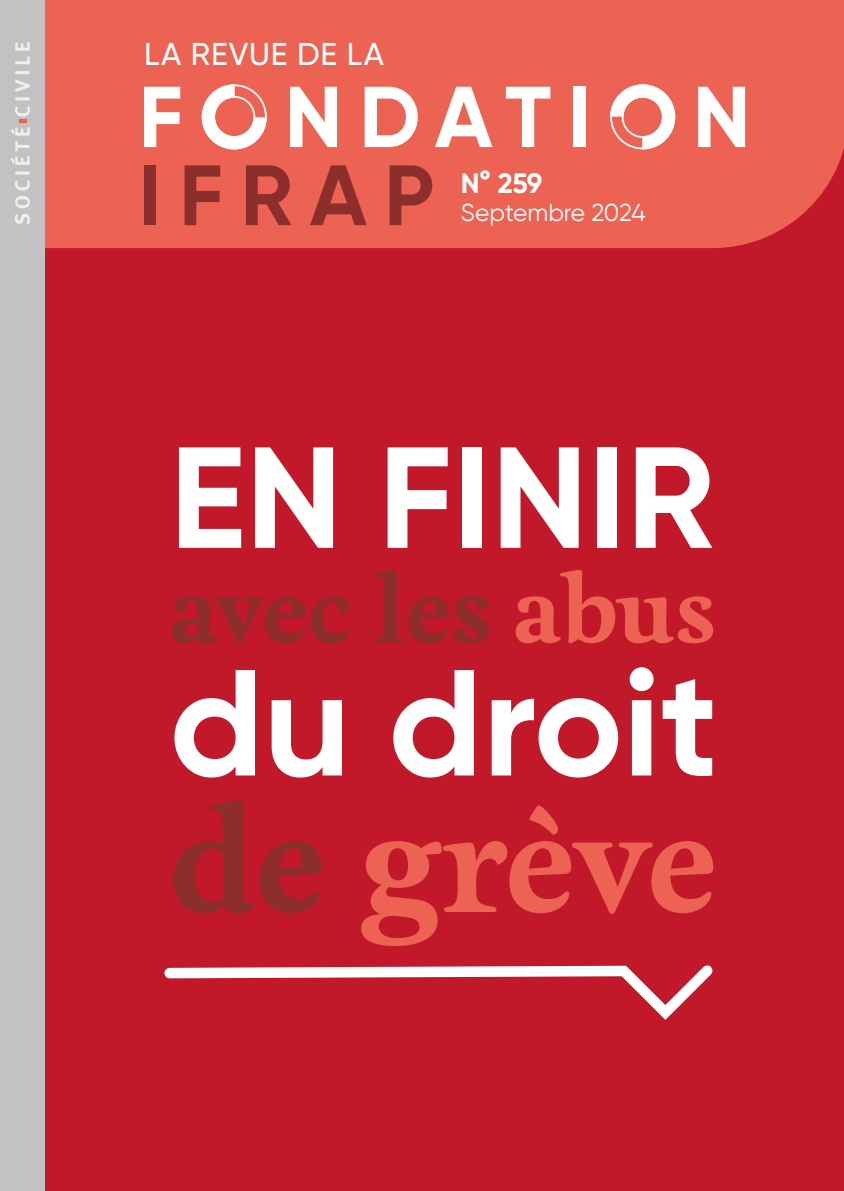
<style>
.page{position:relative;width:844px;height:1191px;background:#fff}
.page>*{position:absolute;margin:0;border:0;box-sizing:border-box;transform-origin:0 0}
.t1{font:700 150.5px "Gilroy";color:#fff}
.t2{font:700 143.5px "Gilroy";color:#fff}
.t3{font:700 136.15px "Feijoa";letter-spacing:-.015em;color:#ed6353}
.t4{font:700 88.38px "Feijoa";color:#8c2e2b}
.t5{font:500 31.5px "Gilroy";letter-spacing:.03em;color:#fff}
.t6{font:700 28px "Gilroy";color:#fff}
.t7{font:24.5px "Gilroy";letter-spacing:-.01em;color:#fff}
.s1{color:#ed6353}
.s2{color:#8c2e2b}
</style>
<div class="page">
<div style="left:0;top:0;width:843px;height:1191px;background:#c11929"></div>
<svg style="left:164px;top:965px;width:549px;height:55px"></svg>
<div style="left:45px;top:0;width:798px;height:248px;background:#ed6353"></div>
<svg style="left:197px;top:84px;width:74px;height:65px;background:#f39d93"></svg>
<svg style="left:605px;top:84px;width:74px;height:65px;background:#f39d93"></svg>
<svg style="left:144px;top:87px;width:36px;height:60px;background:#f7c0b9"></svg>
<svg style="left:290px;top:87px;width:47px;height:60px;background:#f9cdc7"></svg>
<svg style="left:364px;top:87px;width:53px;height:60px;background:#f7bfb9"></svg>
<svg style="left:435px;top:87px;width:57px;height:60px;background:#f5b0a8"></svg>
<svg style="left:505px;top:87px;width:45px;height:60px;background:#f4a399"></svg>
<div style="left:573px;top:87px;width:12px;height:60px;background:#fff"></div>
<svg style="left:698px;top:87px;width:47px;height:60px;background:#f9ccc7"></svg>
<div style="left:144px;top:165px;width:12px;height:60px;background:#8c2e2b"></div>
<svg style="left:184px;top:165px;width:36px;height:60px;background:#b5443c"></svg>
<svg style="left:246px;top:165px;width:45px;height:60px;background:#af4139"></svg>
<svg style="left:310px;top:165px;width:56px;height:60px;background:#be493f"></svg>
<svg style="left:389px;top:165px;width:43px;height:60px;background:#b6453c"></svg>
<div style="left:0;top:0;width:45px;height:1191px;background:#c2c2c3"></div>
<svg style="left:11px;top:42px;width:19px;height:182px"></svg>
<p class="t5" style="left:144px;top:34px;width:241px">LA REVUE DE LA</p>
<p class="t6" style="left:460px;top:165px;width:83px">N° 259</p>
<p class="t7" style="left:460px;top:197px;width:186px">Septembre 2024</p>
<h2 class="t2" style="left:170px;top:408px;width:546px">EN FINIR</h2>
<h3 class="t4" style="left:170px;top:548px;width:548px">avec les <span class="s1">abus</span></h3>
<h1 class="t1" style="left:170px;top:628px;width:550px">du droit</h1>
<h3 class="t3" style="left:170px;top:766px;width:549px"><span class="s2">de</span> grève</h3>
</div>
